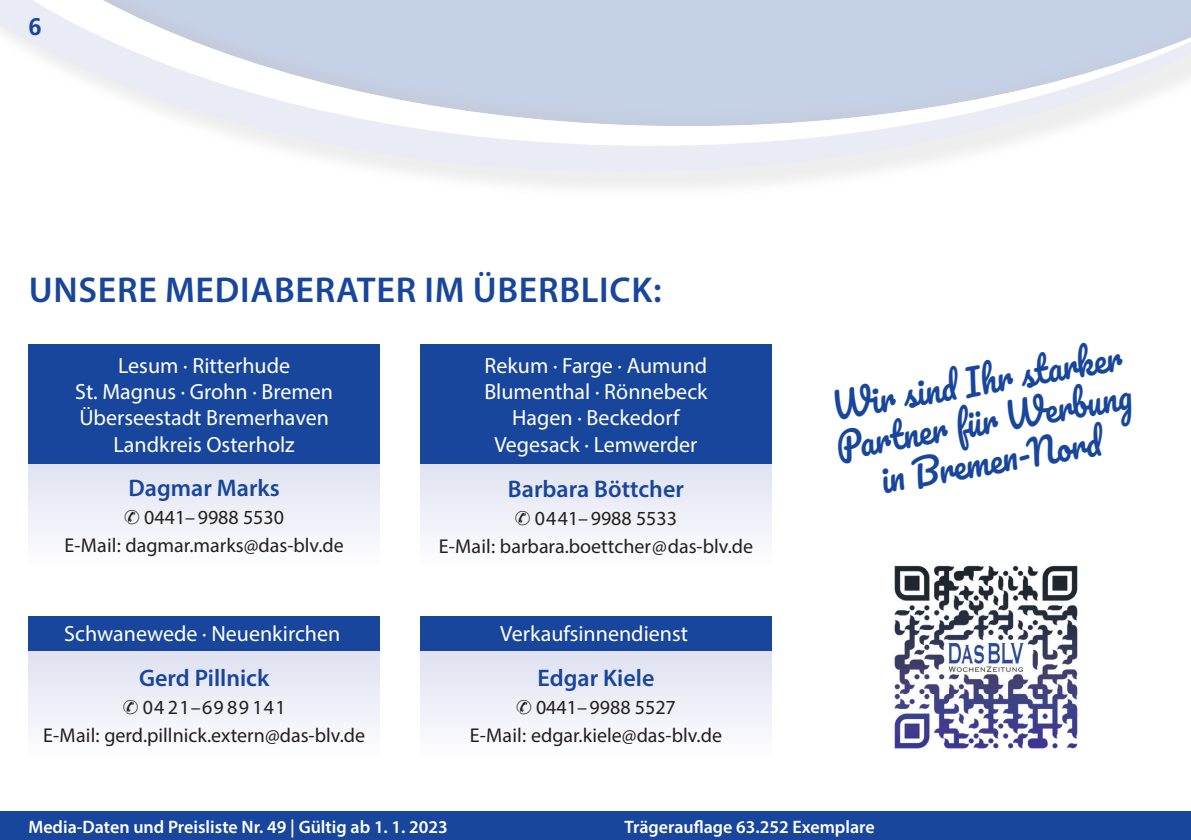
<style>
.page{position:relative;width:1191px;height:840px;background:#fff}
.page>*{position:absolute;margin:0;border:0;box-sizing:border-box;transform-origin:0 0}
.t1{font:36px/40px "Pacifico";color:#18469d;text-align:center;scale:.9 1}
.t2{font:600 36px "Myriad Pro";letter-spacing:.02em;color:#18469d}
.t3{font:600 24px "Myriad Pro";color:#18469d}
.t4{font:700 24px "Frutiger LT Pro";color:#18469d}
.t5{font:22px/26px "Myriad Pro";color:#fff;text-align:center}
.t6{font:20px/28px "Myriad Pro";color:#231f20;text-align:center}
.t7{font:600 18px "Myriad Pro";color:#fff}
</style>
<div class="page">
<div style="left:0;top:811px;width:1191px;height:28px;background:#18469d"></div>
<div style="left:0;top:0;width:1191px;height:200px;background:#231f20;opacity:.3"></div>
<svg style="left:0;top:146px;width:1191px;height:26px"></svg>
<svg style="left:0;top:127px;width:1191px;height:19px"></svg>
<div style="left:0;top:0;width:1191px;height:127px;background:#231f20;opacity:.3"></div>
<svg style="left:28px;top:463px;width:352px;height:71px;fill:#eaecf5"></svg>
<div style="left:28px;top:344px;width:352px;height:119px;background:#18469d"></div>
<svg style="left:420px;top:463px;width:351px;height:71px;fill:#eaecf5"></svg>
<div style="left:420px;top:344px;width:351px;height:119px;background:#18469d"></div>
<div style="left:28px;top:649px;width:352px;height:108px;background:linear-gradient(to bottom,#dee1f0,#fdfdfe)"></div>
<div style="left:28px;top:615px;width:352px;height:34px;background:#18469d"></div>
<img style="left:894px;top:565px;width:184px;height:184px">
<div style="left:420px;top:649px;width:351px;height:108px;background:linear-gradient(to bottom,#dee1f0,#fdfdfe)"></div>
<div style="left:420px;top:615px;width:351px;height:34px;background:#18469d"></div>
<p class="t4" style="left:28px;top:12px;width:15px">6</p>
<h1 class="t2" style="left:29px;top:267px;width:634px">UNSERE MEDIABERATER IM ÜBERBLICK:</h1>
<p class="t5" style="left:75px;top:352px;width:259px">Lesum · Ritterhude<br>St. Magnus · Grohn · Bremen<br>Überseestadt Bremerhaven<br>Landkreis Osterholz</p>
<p class="t3" style="left:128px;top:472px;width:153px">Dagmar Marks</p>
<p class="t6" style="left:64px;top:502px;width:281px">✆ 0441– 9988 5530<br>E-Mail: dagmar.marks@das-blv.de</p>
<p class="t5" style="left:64px;top:619px;width:277px">Schwanewede · Neuenkirchen</p>
<p class="t3" style="left:139px;top:662px;width:132px">Gerd Pillnick</p>
<p class="t6" style="left:43px;top:693px;width:323px">✆ 04 21–69 89 141<br>E-Mail: gerd.pillnick.extern@das-blv.de</p>
<p class="t5" style="left:484px;top:352px;width:225px">Rekum · Farge · Aumund<br>Blumenthal · Rönnebeck<br>Hagen · Beckedorf<br>Vegesack · Lemwerder</p>
<p class="t3" style="left:508px;top:473px;width:177px">Barbara Böttcher</p>
<p class="t6" style="left:439px;top:503px;width:316px">✆ 0441– 9988 5533<br>E-Mail: barbara.boettcher@das-blv.de</p>
<p class="t5" style="left:500px;top:619px;width:189px">Verkaufsinnendienst</p>
<p class="t3" style="left:537px;top:662px;width:118px">Edgar Kiele</p>
<p class="t6" style="left:470px;top:693px;width:254px">✆ 0441– 9988 5527<br>E-Mail: edgar.kiele@das-blv.de</p>
<h1 class="t1" style="left:826px;top:389px;width:334px;rotate:-10deg">Wir sind Ihr starker<br>Partner für Werbung in Bremen-Nord</h1>
<p class="t7" style="left:28px;top:814px;width:421px">Media-Daten und Preisliste Nr. 49 | Gültig ab 1. 1. 2023</p>
<p class="t7" style="left:624px;top:814px;width:252px">Trägerauflage 63.252 Exemplare</p>
</div>
